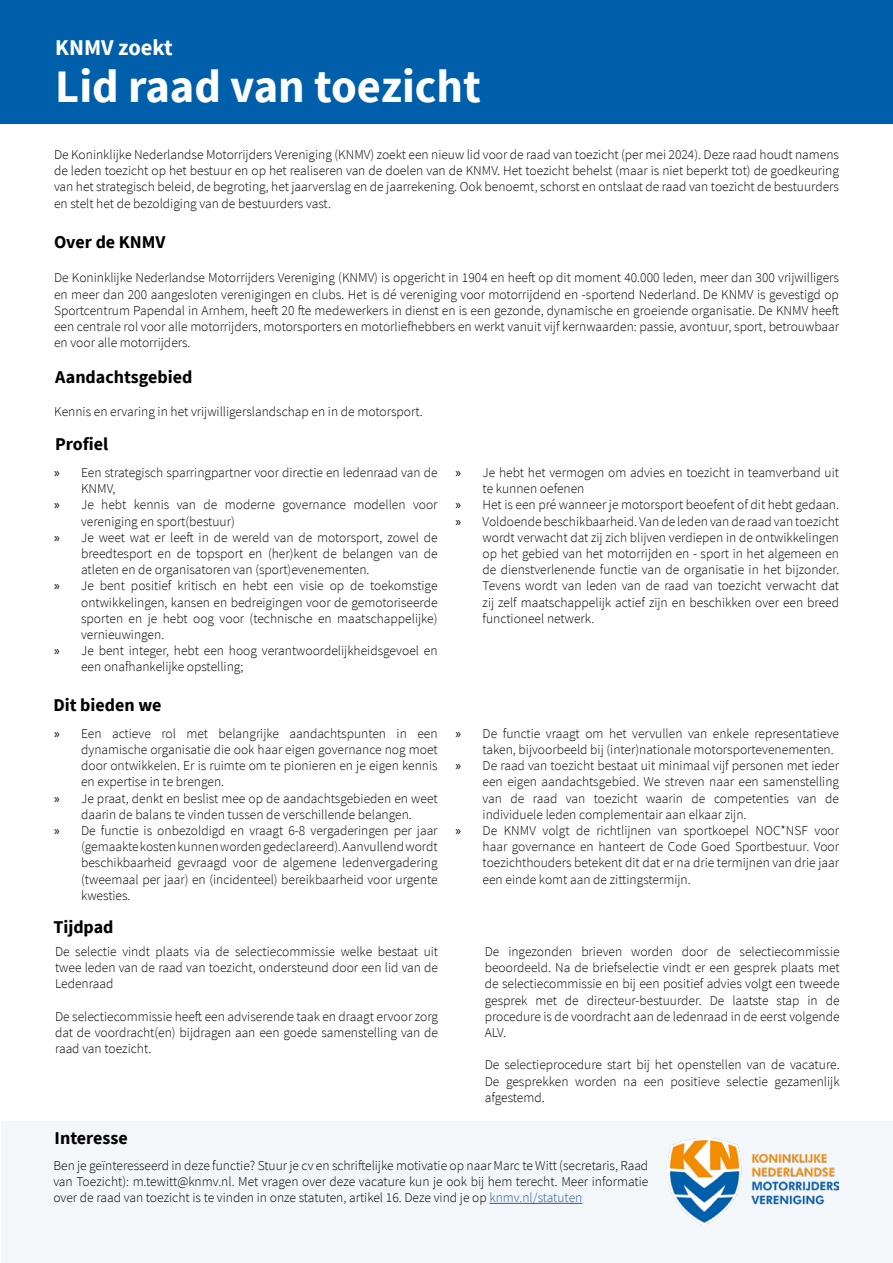
<style>
.page{position:relative;width:893px;height:1263px;background:#fff}
.page>*{position:absolute;margin:0;border:0;box-sizing:border-box;transform-origin:0 0}
.t1{font:700 46.5px "Source Sans Pro";color:#fff}
.t2{font:700 22.5px "Source Sans Pro";color:#fff}
.t3{font:700 18px "Source Sans Pro";color:#000}
.t4{font:300 13.5px/16.2px "Source Sans Pro";color:#000;text-align:justify}
.s1{font-family:"Myriad Pro";font-weight:400}
.s2{color:#275b9b}
</style>
<div class="page">
<div style="left:0;top:0;width:893px;height:123px;background:#005faa"></div>
<div style="left:1px;top:1121px;width:892px;height:142px;background:#f4f7fa"></div>
<img style="left:669px;top:1139px;width:170px;height:86px">
<hr style="left:489px;top:1203px;width:93px;height:1px;background:#275b9b">
<h2 class="t2" style="left:55px;top:32px;width:119px">KNMV zoekt</h2>
<h1 class="t1" style="left:55px;top:55px;width:427px">Lid raad van toezicht</h1>
<p class="t4" style="left:54px;top:146px;width:786px">De Koninklijke Nederlandse Motorrijders Vereniging (KNMV) zoekt een nieuw lid voor de raad van toezicht (per mei 2024). Deze raad houdt namens de leden toezicht op het bestuur en op het realiseren van de doelen van de KNMV. Het toezicht behelst (maar is niet beperkt tot) de goedkeuring van het strategisch beleid, de begroting, het jaarverslag en de jaarrekening. Ook benoemt, schorst en ontslaat de raad van toezicht de bestuurders en stelt het de bezoldiging van de bestuurders vast.</p>
<h3 class="t3" style="left:54px;top:230px;width:113px">Over de KNMV</h3>
<p class="t4" style="left:54px;top:270px;width:786px">De Koninklijke Nederlandse Motorrijders Vereniging (KNMV) is opgericht in 1904 en heeft op dit moment 40.000 leden, meer dan 300 vrijwilligers en meer dan 200 aangesloten verenigingen en clubs. Het is dé vereniging voor motorrijdend en -sportend Nederland. De KNMV is gevestigd op Sportcentrum Papendal in Arnhem, heeft 20 fte medewerkers in dienst en is een gezonde, dynamische en groeiende organisatie. De KNMV heeft een centrale rol voor alle motorrijders, motorsporters en motorliefhebbers en werkt vanuit vijf kernwaarden: passie, avontuur, sport, betrouwbaar en voor alle motorrijders.</p>
<h3 class="t3" style="left:55px;top:365px;width:139px">Aandachtsgebied</h3>
<p class="t4" style="left:54px;top:404px;width:370px">Kennis en ervaring in het vrijwilligerslandschap en in de motorsport.</p>
<h3 class="t3" style="left:55px;top:432px;width:55px">Profiel</h3>
<p class="t4" style="left:54px;top:464px;width:385px"><span class="s1">»</span> Een strategisch sparringpartner voor directie en ledenraad van de</p>
<p class="t4" style="left:81px;top:481px;width:36px">KNMV,</p>
<p class="t4" style="left:54px;top:497px;width:385px"><span class="s1">»</span> Je hebt kennis van de moderne governance modellen voor</p>
<p class="t4" style="left:81px;top:513px;width:155px">vereniging en sport(bestuur)</p>
<p class="t4" style="left:54px;top:529px;width:385px"><span class="s1">»</span> Je weet wat er leeft in de wereld van de motorsport, zowel de</p>
<p class="t4" style="left:81px;top:545px;width:358px">breedtesport en de topsport en (her)kent de belangen van de</p>
<p class="t4" style="left:81px;top:562px;width:290px">atleten en de organisatoren van (sport)evenementen.</p>
<p class="t4" style="left:54px;top:578px;width:385px"><span class="s1">»</span> Je bent positief kritisch en hebt een visie op de toekomstige</p>
<p class="t4" style="left:81px;top:594px;width:358px">ontwikkelingen, kansen en bedreigingen voor de gemotoriseerde</p>
<p class="t4" style="left:81px;top:610px;width:358px">sporten en je hebt oog voor (technische en maatschappelijke)</p>
<p class="t4" style="left:81px;top:626px;width:85px">vernieuwingen.</p>
<p class="t4" style="left:54px;top:643px;width:385px"><span class="s1">»</span> Je bent integer, hebt een hoog verantwoordelijkheidsgevoel en</p>
<p class="t4" style="left:81px;top:659px;width:164px">een onafhankelijke opstelling;</p>
<h3 class="t3" style="left:53px;top:693px;width:110px">Dit bieden we</h3>
<p class="t4" style="left:54px;top:725px;width:385px"><span class="s1">»</span> Een actieve rol met belangrijke aandachtspunten in een</p>
<p class="t4" style="left:81px;top:741px;width:358px">dynamische organisatie die ook haar eigen governance nog moet</p>
<p class="t4" style="left:81px;top:758px;width:358px">door ontwikkelen. Er is ruimte om te pionieren en je eigen kennis</p>
<p class="t4" style="left:81px;top:774px;width:145px">en expertise in te brengen.</p>
<p class="t4" style="left:54px;top:790px;width:385px"><span class="s1">»</span> Je praat, denkt en beslist mee op de aandachtsgebieden en weet</p>
<p class="t4" style="left:81px;top:806px;width:332px">daarin de balans te vinden tussen de verschillende belangen.</p>
<p class="t4" style="left:54px;top:822px;width:385px"><span class="s1">»</span> De functie is onbezoldigd en vraagt 6-8 vergaderingen per jaar</p>
<p class="t4" style="left:81px;top:839px;width:358px">(gemaakte kosten kunnen worden gedeclareerd). Aanvullend wordt</p>
<p class="t4" style="left:81px;top:855px;width:358px">beschikbaarheid gevraagd voor de algemene ledenvergadering</p>
<p class="t4" style="left:81px;top:871px;width:358px">(tweemaal per jaar) en (incidenteel) bereikbaarheid voor urgente</p>
<p class="t4" style="left:81px;top:887px;width:51px">kwesties.</p>
<h3 class="t3" style="left:53px;top:915px;width:62px">Tijdpad</h3>
<p class="t4" style="left:55px;top:943px;width:385px">De selectie vindt plaats via de selectiecommissie welke bestaat uit twee leden van de raad van toezicht, ondersteund door een lid van de Ledenraad</p>
<p class="t4" style="left:55px;top:1008px;width:385px">De selectiecommissie heeft een adviserende taak en draagt ervoor zorg dat de voordracht(en) bijdragen aan een goede samenstelling van de raad van toezicht.</p>
<h3 class="t3" style="left:55px;top:1126px;width:75px">Interesse</h3>
<p class="t4" style="left:456px;top:464px;width:385px"><span class="s1">»</span> Je hebt het vermogen om advies en toezicht in teamverband uit</p>
<p class="t4" style="left:483px;top:481px;width:103px">te kunnen oefenen</p>
<p class="t4" style="left:456px;top:497px;width:385px"><span class="s1">»</span> Het is een pré wanneer je motorsport beoefent of dit hebt gedaan.</p>
<p class="t4" style="left:456px;top:513px;width:385px"><span class="s1">»</span> Voldoende beschikbaarheid. Van de leden van de raad van toezicht</p>
<p class="t4" style="left:483px;top:529px;width:358px">wordt verwacht dat zij zich blijven verdiepen in de ontwikkelingen</p>
<p class="t4" style="left:483px;top:545px;width:358px">op het gebied van het motorrijden en - sport in het algemeen en</p>
<p class="t4" style="left:483px;top:562px;width:358px">de dienstverlenende functie van de organisatie in het bijzonder.</p>
<p class="t4" style="left:483px;top:578px;width:358px">Tevens wordt van leden van de raad van toezicht verwacht dat</p>
<p class="t4" style="left:483px;top:594px;width:358px">zij zelf maatschappelijk actief zijn en beschikken over een breed</p>
<p class="t4" style="left:483px;top:610px;width:113px">functioneel netwerk.</p>
<p class="t4" style="left:456px;top:725px;width:385px"><span class="s1">»</span> De functie vraagt om het vervullen van enkele representatieve</p>
<p class="t4" style="left:483px;top:741px;width:353px">taken, bijvoorbeeld bij (inter)nationale motorsportevenementen.</p>
<p class="t4" style="left:456px;top:758px;width:385px"><span class="s1">»</span> De raad van toezicht bestaat uit minimaal vijf personen met ieder</p>
<p class="t4" style="left:483px;top:774px;width:358px">een eigen aandachtsgebied. We streven naar een samenstelling</p>
<p class="t4" style="left:483px;top:790px;width:358px">van de raad van toezicht waarin de competenties van de</p>
<p class="t4" style="left:483px;top:806px;width:265px">individuele leden complementair aan elkaar zijn.</p>
<p class="t4" style="left:456px;top:822px;width:385px"><span class="s1">»</span> De KNMV volgt de richtlijnen van sportkoepel NOC*NSF voor</p>
<p class="t4" style="left:483px;top:839px;width:358px">haar governance en hanteert de Code Goed Sportbestuur. Voor</p>
<p class="t4" style="left:483px;top:855px;width:358px">toezichthouders betekent dit dat er na drie termijnen van drie jaar</p>
<p class="t4" style="left:483px;top:871px;width:210px">een einde komt aan de zittingstermijn.</p>
<p class="t4" style="left:485px;top:943px;width:356px">De ingezonden brieven worden door de selectiecommissie beoordeeld. Na de briefselectie vindt er een gesprek plaats met de selectiecommissie en bij een positief advies volgt een tweede gesprek met de directeur-bestuurder. De laatste stap in de procedure is de voordracht aan de ledenraad in de eerst volgende ALV.</p>
<p class="t4" style="left:485px;top:1057px;width:356px">De selectieprocedure start bij het openstellen van de vacature.<br>De gesprekken worden na een positieve selectie gezamenlijk afgestemd.</p>
<p class="t4" style="left:53px;top:1157px;width:596px">Ben je geïnteresseerd in deze functie? Stuur je cv en schriftelijke motivatie op naar Marc te Witt (secretaris, Raad van Toezicht): m.tewitt@knmv.nl. Met vragen over deze vacature kun je ook bij hem terecht. Meer informatie over de raad van toezicht is te vinden in onze statuten, artikel 16. Deze vind je op <span class="s2">knmv.nl/statuten</span></p>
</div>
